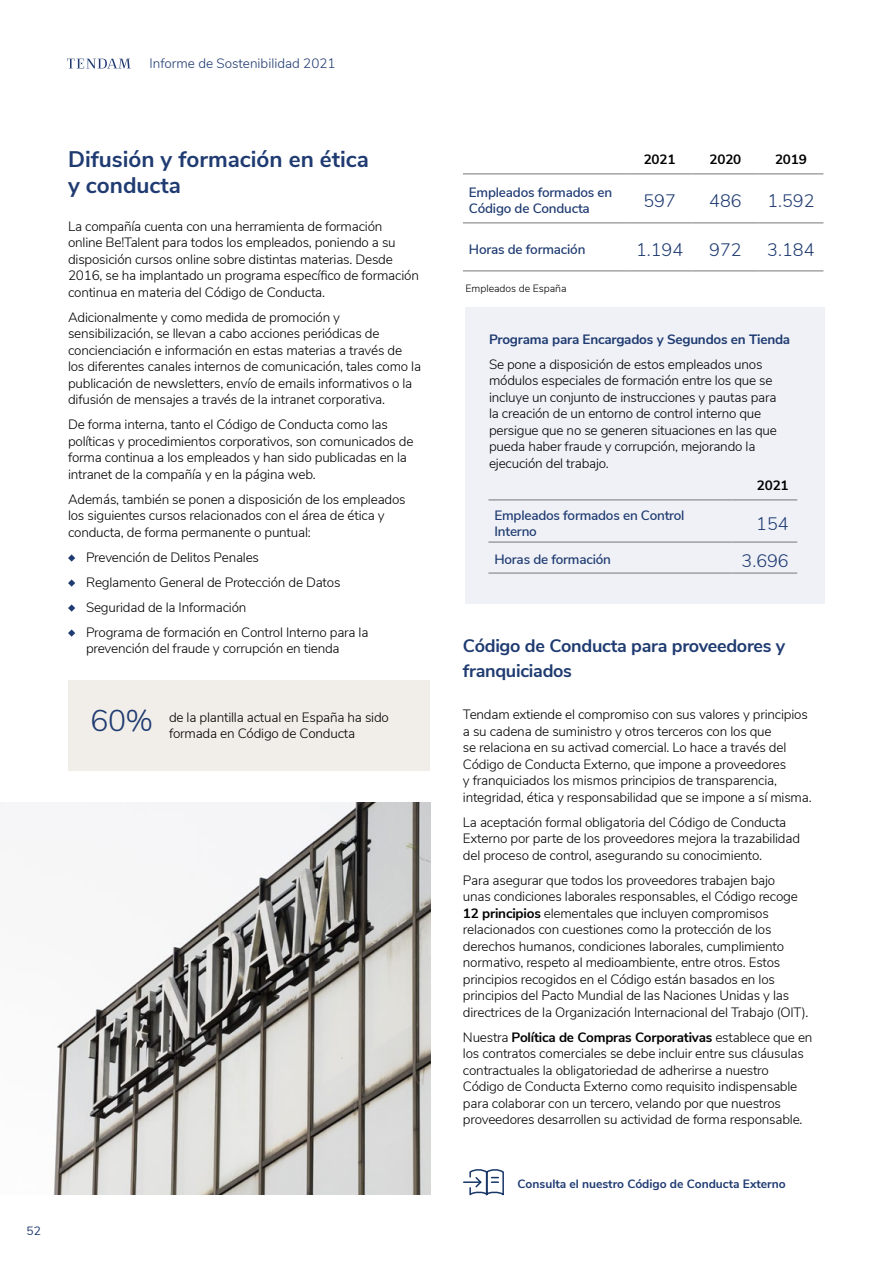
<style>
.page{position:relative;width:893px;height:1263px;background:#fff}
.page>*{position:absolute;margin:0;border:0;box-sizing:border-box;transform-origin:0 0}
.t1{font:300 30px "Nunito Sans";color:#1f3b71}
.t2{font:700 22.5px/25.5px "Nunito Sans";color:#1f3b71}
.t3{font:700 18px/25.5px "Nunito Sans";letter-spacing:-.015em;color:#1f3b71}
.t4{font:300 18px "Nunito";color:#1f3b71}
.t5{font:300 13.5px/16.5px "Nunito Sans";letter-spacing:-.015em;color:#000}
.t6{font:600 13.5px/16.5px "Nunito Sans";letter-spacing:-.015em;color:#1f3b71}
.t7{font:700 13.5px "Nunito Sans";letter-spacing:-.015em;color:#1f3b71}
.t8{font:300 13.5px "Nunito";color:#1f3b71}
.t9{font:700 13.5px "Nunito Sans";letter-spacing:-.015em;color:#000}
.t10{font:700 12px "Nunito Sans";color:#1f3b71}
.t11{font:12px "Nunito";color:#1f3b71}
.t12{font:300 10.5px "Nunito Sans";letter-spacing:-.005em;color:#000}
.s1{font-weight:700}
</style>
<div class="page">
<svg style="left:67px;top:59px;width:63px;height:9px"></svg>
<div style="left:465px;top:307px;width:360px;height:297px;background:#eff1f7"></div>
<svg style="left:68px;top:554px;width:7px;height:8px"></svg>
<svg style="left:68px;top:579px;width:7px;height:8px"></svg>
<svg style="left:68px;top:604px;width:7px;height:8px"></svg>
<svg style="left:68px;top:629px;width:7px;height:8px"></svg>
<div style="left:68px;top:680px;width:361px;height:90px;background:#f1eee9"></div>
<hr style="left:463px;top:174px;width:164px;height:1px;background:#76777a">
<hr style="left:627px;top:174px;width:66px;height:1px;background:#76777a">
<hr style="left:693px;top:174px;width:65px;height:1px;background:#76777a">
<hr style="left:758px;top:174px;width:65px;height:1px;background:#76777a">
<hr style="left:463px;top:223px;width:164px;height:1px;background:#76777a">
<hr style="left:627px;top:223px;width:66px;height:1px;background:#76777a">
<hr style="left:693px;top:223px;width:65px;height:1px;background:#76777a">
<hr style="left:758px;top:223px;width:65px;height:1px;background:#76777a">
<hr style="left:463px;top:271px;width:164px;height:1px;background:#76777a">
<hr style="left:627px;top:271px;width:66px;height:1px;background:#76777a">
<hr style="left:693px;top:271px;width:65px;height:1px;background:#76777a">
<hr style="left:758px;top:271px;width:65px;height:1px;background:#76777a">
<hr style="left:488px;top:500px;width:243px;height:1px;background:#76777a">
<hr style="left:731px;top:500px;width:66px;height:1px;background:#76777a">
<hr style="left:488px;top:542px;width:243px;height:1px;background:#76777a">
<hr style="left:731px;top:542px;width:66px;height:1px;background:#76777a">
<hr style="left:488px;top:573px;width:243px;height:1px;background:#76777a">
<hr style="left:731px;top:573px;width:66px;height:1px;background:#76777a">
<img style="left:53px;top:802px;width:377px;height:393px">
<svg style="left:463px;top:1169px;width:41px;height:27px"></svg>
<p class="t8" style="left:149px;top:53px;width:188px">Informe de Sostenibilidad 2021</p>
<p class="t11" style="left:27px;top:1222px;width:16px">52</p>
<h2 class="t2" style="left:68px;top:145px;width:302px">Difusión y formación en ética y conducta</h2>
<p class="t5" style="left:68px;top:217px;width:352px">La compañía cuenta con una herramienta de formación online Be!Talent para todos los empleados, poniendo a su disposición cursos online sobre distintas materias. Desde 2016, se ha implantado un programa específico de formación continua en materia del Código de Conducta.</p>
<p class="t5" style="left:68px;top:308px;width:355px">Adicionalmente y como medida de promoción y sensibilización, se llevan a cabo acciones periódicas de concienciación e información en estas materias a través de los diferentes canales internos de comunicación, tales como la publicación de newsletters, envío de emails informativos o la difusión de mensajes a través de la intranet corporativa.</p>
<p class="t5" style="left:68px;top:415px;width:347px">De forma interna, tanto el Código de Conducta como las políticas y procedimientos corporativos, son comunicados de forma continua a los empleados y han sido publicadas en la intranet de la compañía y en la página web.</p>
<p class="t5" style="left:68px;top:490px;width:339px">Además, también se ponen a disposición de los empleados los siguientes cursos relacionados con el área de ética y conducta, de forma permanente o puntual:</p>
<p class="t5" style="left:86px;top:544px;width:284px;line-height:25px">Prevención de Delitos Penales<br>Reglamento General de Protección de Datos Seguridad de la Información<br>Programa de formación en Control Interno para la</p>
<p class="t5" style="left:86px;top:639px;width:255px">prevención del fraude y corrupción en tienda</p>
<h3 class="t3" style="left:463px;top:632px;width:324px">Código de Conducta para proveedores y franquiciados</h3>
<p class="t5" style="left:463px;top:705px;width:350px">Tendam extiende el compromiso con sus valores y principios a su cadena de suministro y otros terceros con los que<br>se relaciona en su activad comercial. Lo hace a través del Código de Conducta Externo, que impone a proveedores<br>y franquiciados los mismos principios de transparencia, integridad, ética y responsabilidad que se impone a sí misma.</p>
<p class="t5" style="left:463px;top:813px;width:339px">La aceptación formal obligatoria del Código de Conducta<br>Externo por parte de los proveedores mejora la trazabilidad del proceso de control, asegurando su conocimiento.</p>
<p class="t5" style="left:463px;top:871px;width:347px">Para asegurar que todos los proveedores trabajen bajo<br>unas condiciones laborales responsables, el Código recoge <span class="s1">12 principios</span> elementales que incluyen compromisos relacionados con cuestiones como la protección de los derechos humanos, condiciones laborales, cumplimiento normativo, respeto al medioambiente, entre otros. Estos principios recogidos en el Código están basados en los principios del Pacto Mundial de las Naciones Unidas y las directrices de la Organización Internacional del Trabajo (OIT).</p>
<p class="t5" style="left:463px;top:1028px;width:351px">Nuestra <span class="s1">Política de Compras Corporativas</span> establece que en los contratos comerciales se debe incluir entre sus cláusulas contractuales la obligatoriedad de adherirse a nuestro Código de Conducta Externo como requisito indispensable para colaborar con un tercero, velando por que nuestros proveedores desarrollen su actividad de forma responsable.</p>
<p class="t9" style="left:644px;top:150px;width:33px">2021</p>
<p class="t9" style="left:710px;top:150px;width:33px">2020</p>
<p class="t9" style="left:775px;top:150px;width:33px">2019</p>
<p class="t6" style="left:469px;top:183px;width:145px">Empleados formados en<br>Código de Conducta</p>
<h3 class="t4" style="left:643px;top:188px;width:34px">597</h3>
<h3 class="t4" style="left:709px;top:188px;width:34px">486</h3>
<h3 class="t4" style="left:767px;top:188px;width:49px">1.592</h3>
<p class="t6" style="left:469px;top:240px;width:118px">Horas de formación</p>
<h3 class="t4" style="left:636px;top:237px;width:49px">1.194</h3>
<h3 class="t4" style="left:709px;top:237px;width:34px">972</h3>
<h3 class="t4" style="left:767px;top:237px;width:49px">3.184</h3>
<p class="t12" style="left:466px;top:281px;width:103px">Empleados de España</p>
<p class="t7" style="left:489px;top:329px;width:303px">Programa para Encargados y Segundos en Tienda</p>
<p class="t5" style="left:489px;top:355px;width:289px">Se pone a disposición de estos empleados unos módulos especiales de formación entre los que se incluye un conjunto de instrucciones y pautas para la creación de un entorno de control interno que persigue que no se generen situaciones en las que pueda haber fraude y corrupción, mejorando la ejecución del trabajo.</p>
<p class="t9" style="left:757px;top:476px;width:33px">2021</p>
<p class="t6" style="left:494px;top:506px;width:192px">Empleados formados en Control<br>Interno</p>
<h3 class="t4" style="left:756px;top:511px;width:34px">154</h3>
<p class="t6" style="left:494px;top:551px;width:118px">Horas de formación</p>
<h3 class="t4" style="left:742px;top:547px;width:49px">3.696</h3>
<h1 class="t1" style="left:90px;top:699px;width:64px">60%</h1>
<p class="t5" style="left:169px;top:708px;width:221px">de la plantilla actual en España ha sido formada en Código de Conducta</p>
<p class="t10" style="left:518px;top:1174px;width:270px">Consulta el nuestro Código de Conducta Externo</p>
</div>
